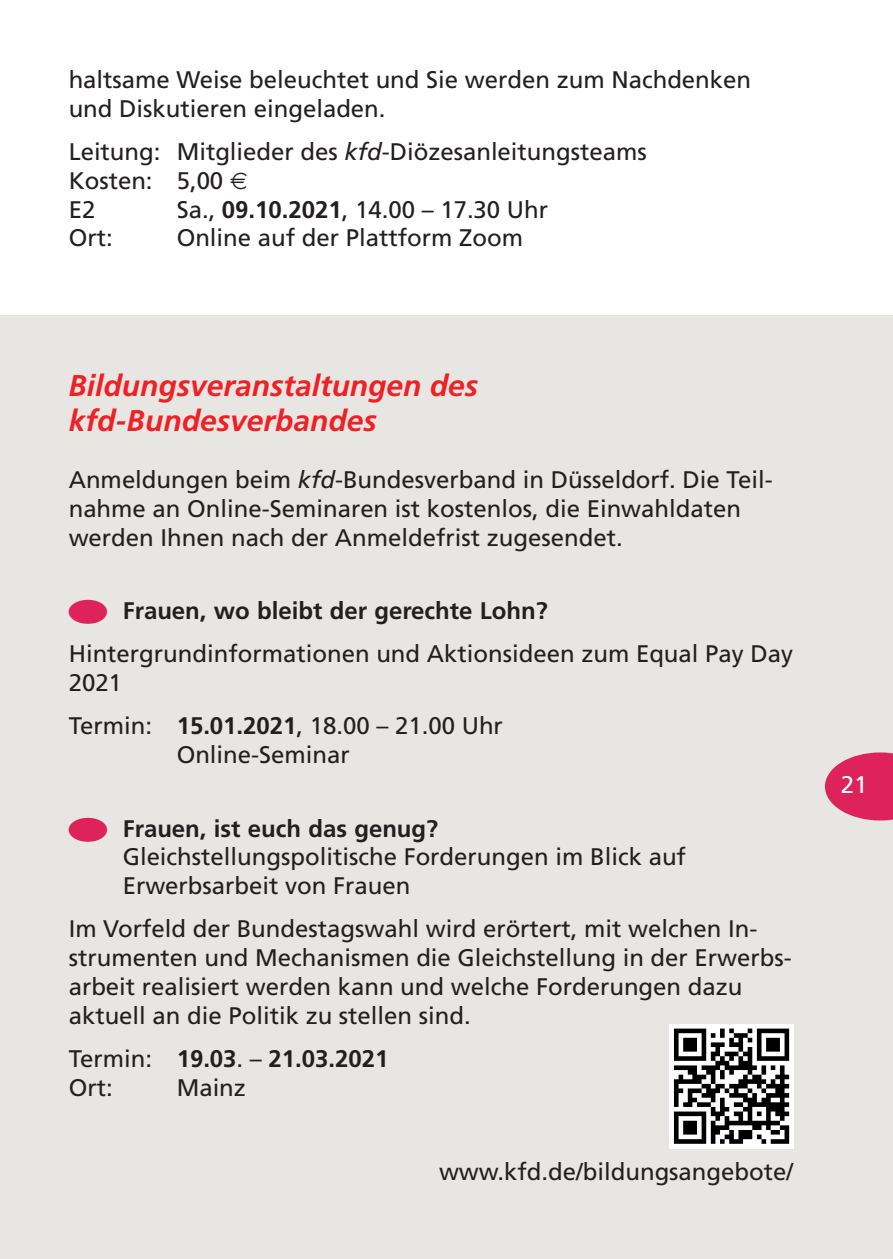
<style>
.page{position:relative;width:893px;height:1259px;background:#fff}
.page>*{position:absolute;margin:0;border:0;box-sizing:border-box;transform-origin:0 0}
.t1{font:italic 700 30px/34.5px "Frutiger";color:#ee2124}
.t2{font:24px/28.8px "Frutiger";color:#231f20}
.t3{font:700 24px/28.8px "Frutiger";color:#231f20}
.t4{font:24px "Frutiger";color:#fff}
.s1{font-style:italic}
.s2{font-weight:700}
.s3{color:#de235a}
.s4{font-weight:400}
</style>
<div class="page">
<div style="left:0;top:315px;width:893px;height:944px;background:#e8e6e3"></div>
<svg style="left:825px;top:752px;width:68px;height:68px"></svg>
<div style="left:669px;top:1024px;width:125px;height:124px;background:#fff"></div>
<svg style="left:674px;top:1028px;width:115px;height:115px"></svg>
<p class="t2" style="left:69px;top:67px;width:684px">haltsame Weise beleuchtet und Sie werden zum Nachdenken und Diskutieren eingeladen.</p>
<p class="t2" style="left:69px;top:139px;width:580px">Leitung: Mitglieder des <span class="s1">kfd</span>-Diözesanleitungsteams<br>Kosten: 5,00<br>E2</p>
<p class="t2" style="left:177px;top:197px;width:373px">Sa., <span class="s2">09.10.2021</span>, 14.00 – 17.30 Uhr</p>
<p class="t2" style="left:69px;top:225px;width:45px">Ort:</p>
<p class="t2" style="left:177px;top:225px;width:348px">Online auf der Plattform Zoom</p>
<p class="t1" style="left:69px;top:371px;width:411px">Bildungsveranstaltungen des kfd-Bundesverbandes</p>
<p class="t2" style="left:69px;top:467px;width:705px">Anmeldungen beim <span class="s1">kfd</span>-Bundesverband in Düsseldorf. Die Teil&shy;nahme an Online-Seminaren ist kostenlos, die Einwahldaten werden Ihnen nach der Anmeldefrist zugesendet.</p>
<p class="t2" style="left:69px;top:591px;width:726px;line-height:43.2px"><span class="s3">■</span> <span class="s2">Frauen, wo bleibt der gerechte Lohn?<br></span>Hintergrundinformationen und Aktionsideen zum Equal Pay Day</p>
<p class="t2" style="left:69px;top:663px;width:436px;line-height:43.2px">2021<br>Termin: <span class="s2">15.01.2021</span>, 18.00 – 21.00 Uhr</p>
<p class="t2" style="left:177px;top:742px;width:175px">Online-Seminar</p>
<p class="t2" style="left:123px;top:815px;width:565px;text-indent:-54px"><span class="s3">■</span> <span class="s2">Frauen, ist euch das genug?<br></span>Gleichstellungspolitische Forderungen im Blick auf<br>Erwerbsarbeit von Frauen</p>
<p class="t2" style="left:69px;top:916px;width:725px">Im Vorfeld der Bundestagswahl wird erörtert, mit welchen In&shy;strumenten und Mechanismen die Gleichstellung in der Erwerbs&shy;arbeit realisiert werden kann und welche Forderungen dazu aktuell an die Politik zu stellen sind.</p>
<p class="t3" style="left:69px;top:1046px;width:321px"><span class="s4">Termin:</span> 19.03<span class="s4">. –</span> 21.03.2021<br><span class="s4">Ort:</span></p>
<p class="t2" style="left:177px;top:1075px;width:71px">Mainz</p>
<p class="t2" style="left:439px;top:1159px;width:356px">www.kfd.de/bildungsangebote/</p>
<p class="t4" style="left:841px;top:775px;width:28px">21</p>
</div>
